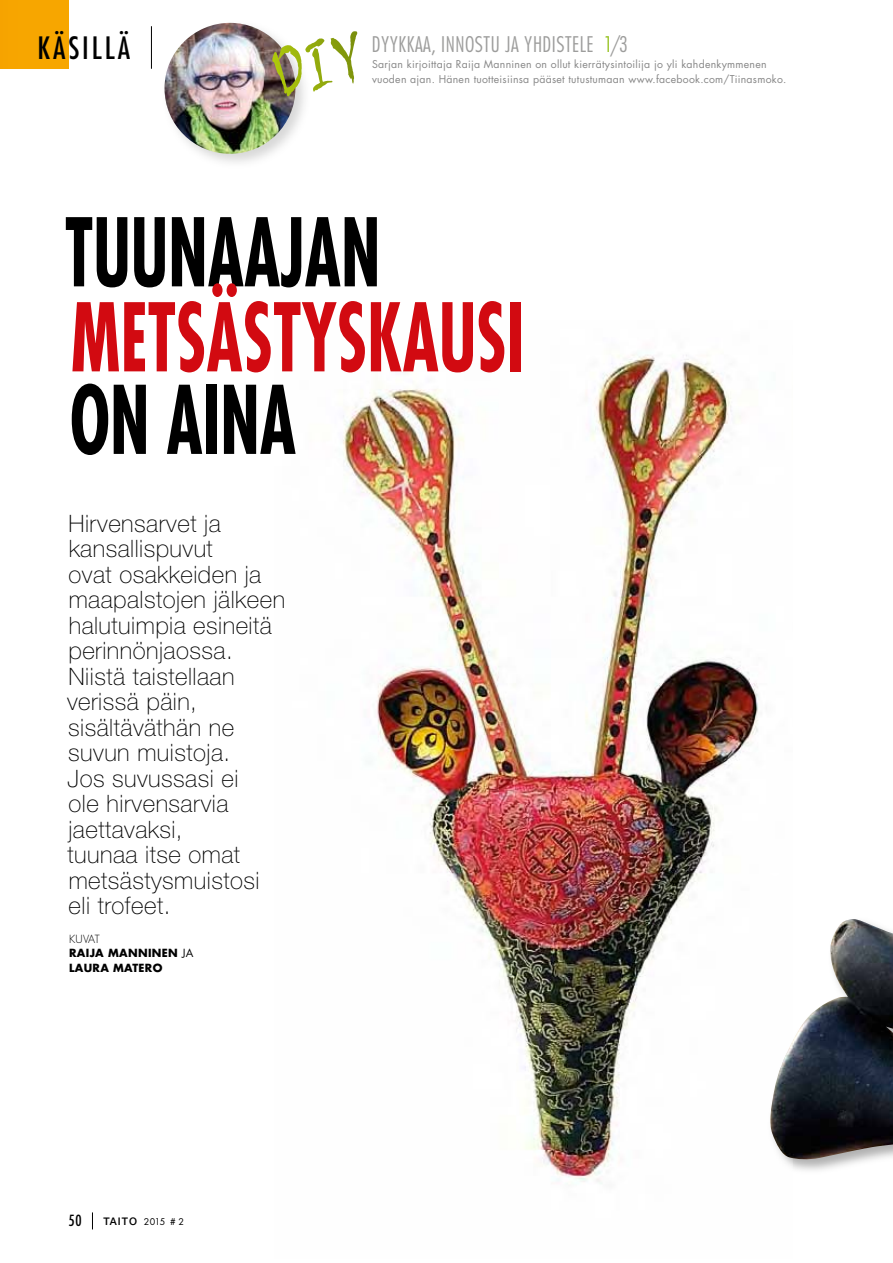
<style>
.page{position:relative;width:893px;height:1263px;background:#fff}
.page>*{position:absolute;margin:0;border:0;box-sizing:border-box;transform-origin:0 0}
.t1{font:700 condensed 91.8px "Futura";color:#000;scale:.75 1}
.t2{font:700 condensed 91.8px "Futura";color:#d20a11;scale:.75 1}
.t3{font:condensed 30px "Futura";letter-spacing:.1em;color:#000}
.t4{font:100 24px/25.5px "Helvetica Neue CE";letter-spacing:.02em;color:#000}
.t5{font:300 condensed 21px "Futura";letter-spacing:.025em;color:#9d9d9c}
.t6{font:condensed 15px "Futura";color:#000}
.t7{font:700 10.95px/14.2px "Futura CE";letter-spacing:.025em;color:#000}
.t8{font:300 10.95px "Futura";letter-spacing:-.015em;color:#000}
.t9{font:10.5px/14.2px "Futura CE";letter-spacing:.025em;color:#878787}
.t10{font:9px "Futura";color:#000}
.s1{color:#95c11f}
.s2{font-weight:400}
.s3{font-family:"Helvetica Neue CE";font-weight:500;font-size:10.5px}
</style>
<div class="page">
<svg style="left:92px;top:1212px;width:1px;height:17px"></svg>
<img style="left:343px;top:354px;width:416px;height:830px">
<div style="left:0;top:0;width:68px;height:68px;background:#f7a600"></div>
<hr style="left:151px;top:26px;width:1px;height:43px;background:#000">
<img style="left:173px;top:22px;width:131px;height:141px">
<img style="left:164px;top:23px;width:131px;height:131px;border-radius:65px">
<svg style="left:274px;top:31px;width:83px;height:53px"></svg>
<img style="left:784px;top:1160px;width:85px;height:11px">
<img style="left:770px;top:919px;width:123px;height:241px">
<p class="t3" style="left:38px;top:30px;width:94px">KÄSILLÄ</p>
<p class="t5" style="left:372px;top:32px;width:258px">DYYKKAA, INNOSTU JA YHDISTELE <span class="s1">1</span>/3</p>
<p class="t9" style="left:372px;top:57px;width:416px">Sarjan kirjoittaja Raija Manninen on ollut kierrätysintoilija jo yli kahdenkymmenen vuoden ajan. Hänen tuotteisiinsa pääset tutustumaan www.facebook.com/Tiinasmoko.</p>
<h1 class="t1" style="left:65px;top:195px;width:422px">TUUNAAJAN</h1>
<h1 class="t2" style="left:71px;top:280px;width:606px">METSÄSTYSKAUSI</h1>
<h1 class="t1" style="left:70px;top:363px;width:303px">ON AINA</h1>
<p class="t4" style="left:67px;top:511px;width:220px">Hirvensarvet ja kansallis puvut<br>ovat osakkeiden ja maapalstojen jälkeen halutuimpia esineitä perinnönjaossa.<br>Niistä taistellaan verissä päin, sisältäväthän ne suvun muistoja.<br>Jos suvussasi ei<br>ole hirvensarvia jaettavaksi,<br>tuunaa itse omat metsästysmuistosi eli trofeet.</p>
<p class="t8" style="left:69px;top:932px;width:32px">KUVAT</p>
<p class="t7" style="left:69px;top:945px;width:126px">RAIJA MANNINEN <span class="s2">JA<br></span>LAURA MATERO</p>
<p class="t6" style="left:69px;top:1211px;width:15px">50</p>
<p class="t10" style="left:103px;top:1215px;width:82px"><span class="s3">TAITO</span> 2015 # 2</p>
</div>
